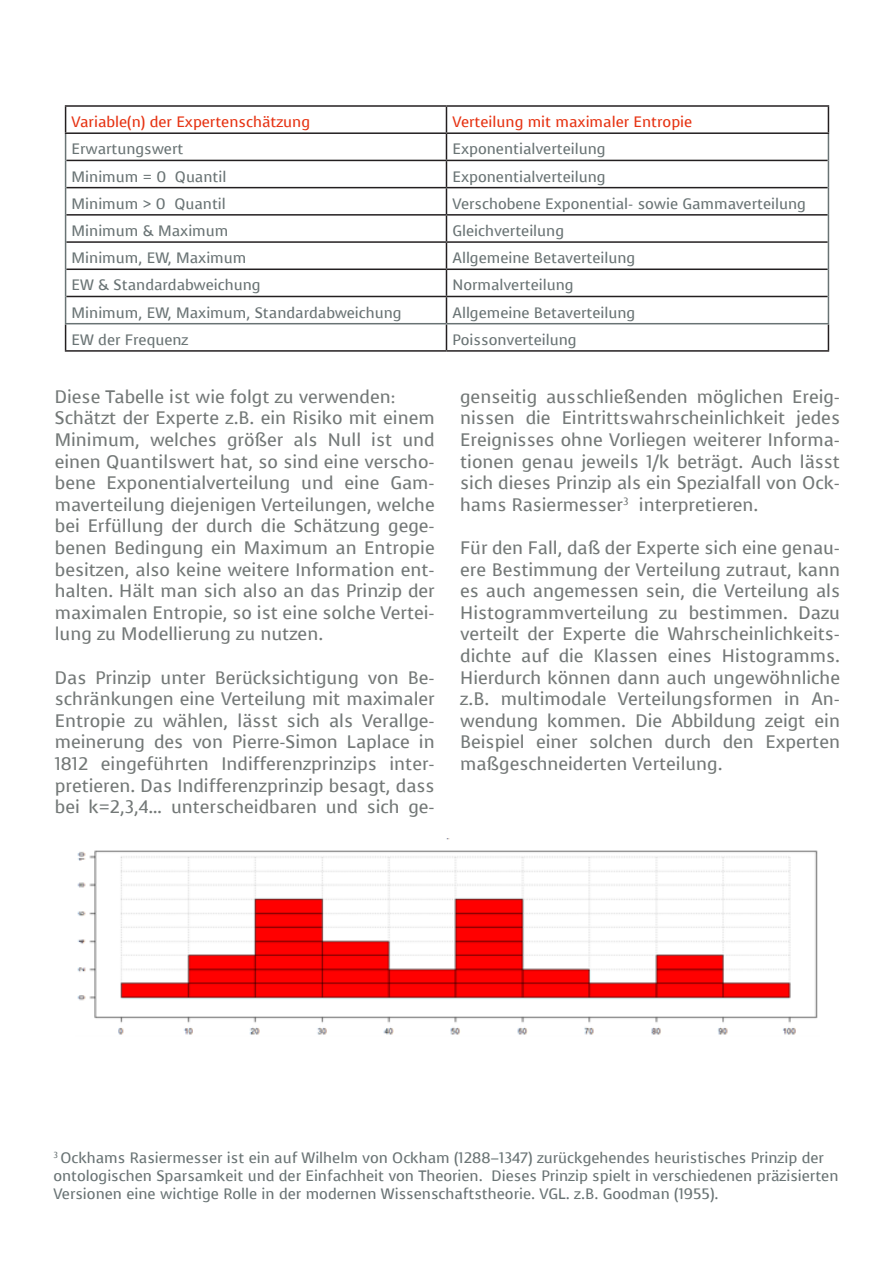
<style>
.page{position:relative;width:893px;height:1263px;background:#fff}
.page>*{position:absolute;margin:0;border:0;box-sizing:border-box;transform-origin:0 0}
.t1{font:18px/21.6px "Voces";color:#737877;text-align:justify}
.t2{font:15px/18px "Voces";color:#697374}
.t3{font:15px "Voces";color:#e63212}
</style>
<div class="page">
<hr style="left:65px;top:105px;width:381px;height:2px;background:#231f20">
<hr style="left:446px;top:105px;width:383px;height:2px;background:#231f20">
<hr style="left:65px;top:132px;width:381px;height:2px;background:#231f20">
<hr style="left:446px;top:132px;width:383px;height:2px;background:#231f20">
<hr style="left:66px;top:160px;width:380px;height:1px;background:#231f20">
<hr style="left:446px;top:160px;width:382px;height:1px;background:#231f20">
<hr style="left:66px;top:187px;width:380px;height:1px;background:#231f20">
<hr style="left:446px;top:187px;width:382px;height:1px;background:#231f20">
<hr style="left:66px;top:214px;width:380px;height:2px;background:#231f20">
<hr style="left:446px;top:214px;width:382px;height:2px;background:#231f20">
<hr style="left:66px;top:241px;width:380px;height:2px;background:#231f20">
<hr style="left:446px;top:241px;width:382px;height:2px;background:#231f20">
<hr style="left:66px;top:268px;width:380px;height:2px;background:#231f20">
<hr style="left:446px;top:268px;width:382px;height:2px;background:#231f20">
<hr style="left:66px;top:296px;width:380px;height:1px;background:#231f20">
<hr style="left:446px;top:296px;width:382px;height:1px;background:#231f20">
<svg style="left:446px;top:107px;width:1px;height:243px"></svg>
<hr style="left:65px;top:350px;width:381px;height:2px;background:#231f20">
<hr style="left:446px;top:350px;width:383px;height:2px;background:#231f20">
<svg style="left:65px;top:107px;width:1px;height:243px"></svg>
<svg style="left:828px;top:107px;width:1px;height:243px"></svg>
<hr style="left:65px;top:323px;width:381px;height:1px;background:#697374">
<hr style="left:446px;top:323px;width:383px;height:1px;background:#697374">
<img style="left:77px;top:838px;width:741px;height:197px">
<p class="t3" style="left:72px;top:112px;width:240px">Variable(n) der Expertenschätzung</p>
<p class="t3" style="left:452px;top:112px;width:241px">Verteilung mit maximaler Entropie</p>
<p class="t2" style="left:72px;top:140px;width:113px">Erwartungswert</p>
<p class="t2" style="left:452px;top:140px;width:155px">Exponentialverteilung</p>
<p class="t2" style="left:72px;top:168px;width:156px">Minimum = 0 Quantil</p>
<p class="t2" style="left:452px;top:168px;width:155px">Exponentialverteilung</p>
<p class="t2" style="left:72px;top:195px;width:156px">Minimum &gt; 0 Quantil</p>
<p class="t2" style="left:452px;top:195px;width:355px">Verschobene Exponential- sowie Gammaverteilung</p>
<p class="t2" style="left:72px;top:222px;width:158px">Minimum &amp; Maximum</p>
<p class="t2" style="left:452px;top:222px;width:113px">Gleichverteilung</p>
<p class="t2" style="left:72px;top:249px;width:176px">Minimum, EW, Maximum</p>
<p class="t2" style="left:452px;top:249px;width:184px">Allgemeine Betaverteilung</p>
<p class="t2" style="left:72px;top:276px;width:190px">EW &amp; Standardabweichung</p>
<p class="t2" style="left:452px;top:276px;width:123px">Normalverteilung</p>
<p class="t2" style="left:72px;top:304px;width:332px">Minimum, EW, Maximum, Standardabweichung</p>
<p class="t2" style="left:452px;top:304px;width:184px">Allgemeine Betaverteilung</p>
<p class="t2" style="left:72px;top:331px;width:118px">EW der Frequenz</p>
<p class="t2" style="left:452px;top:331px;width:126px">Poissonverteilung</p>
<p class="t1" style="left:55px;top:386px;width:342px">Diese Tabelle ist wie folgt zu verwenden:</p>
<p class="t1" style="left:55px;top:407px;width:381px">Schätzt der Experte z.B. ein Risiko mit einem Minimum, welches größer als Null ist und einen Quantilswert hat, so sind eine verscho&shy;bene Exponentialverteilung und eine Gam&shy;maverteilung diejenigen Verteilungen, welche bei Erfüllung der durch die Schätzung gege&shy;benen Bedingung ein Maximum an Entropie besitzen, also keine weitere Information ent&shy;halten. Hält man sich also an das Prinzip der maximalen Entropie, so ist eine solche Vertei&shy;lung zu Modellierung zu nutzen.</p>
<p class="t1" style="left:55px;top:667px;width:381px">Das Prinzip unter Berücksichtigung von Be&shy;schränkungen eine Verteilung mit maximaler Entropie zu wählen, lässt sich als Verallge&shy;meinerung des von Pierre-Simon Laplace in 1812 eingeführten Indifferenzprinzips inter&shy;pretieren. Das Indifferenzprinzip besagt, dass bei k=2,3,4… unterscheidbaren und sich ge-</p>
<p class="t1" style="left:460px;top:386px;width:381px">genseitig ausschließenden möglichen Ereig&shy;nissen die Eintrittswahrscheinlichkeit jedes Ereignisses ohne Vorliegen weiterer Informa&shy;tionen genau jeweils 1/k beträgt. Auch lässt sich dieses Prinzip als ein Spezialfall von Ock&shy;hams Rasiermesser<sup>3</sup> interpretieren.</p>
<p class="t1" style="left:460px;top:537px;width:381px">Für den Fall, daß der Experte sich eine genau&shy;ere Bestimmung der Verteilung zutraut, kann es auch angemessen sein, die Verteilung als Histogrammverteilung zu bestimmen. Dazu verteilt der Experte die Wahrscheinlichkeits&shy;dichte auf die Klassen eines Histogramms.<br>Hierdurch können dann auch ungewöhnliche z.B. multimodale Verteilungsformen in An&shy;wendung kommen. Die Abbildung zeigt ein Beispiel einer solchen durch den Experten maßgeschneiderten Verteilung.</p>
<p class="t2" style="left:53px;top:1149px;width:787px"><sup>3</sup> Ockhams Rasiermesser ist ein auf Wilhelm von Ockham (1288–1347) zurückgehendes heuristisches Prinzip der ontologischen Sparsamkeit und der Einfachheit von Theorien. Dieses Prinzip spielt in verschiedenen präzisierten<br>Versionen eine wichtige Rolle in der modernen Wissenschaftstheorie. VGL. z.B. Goodman (1955).</p>
</div>
